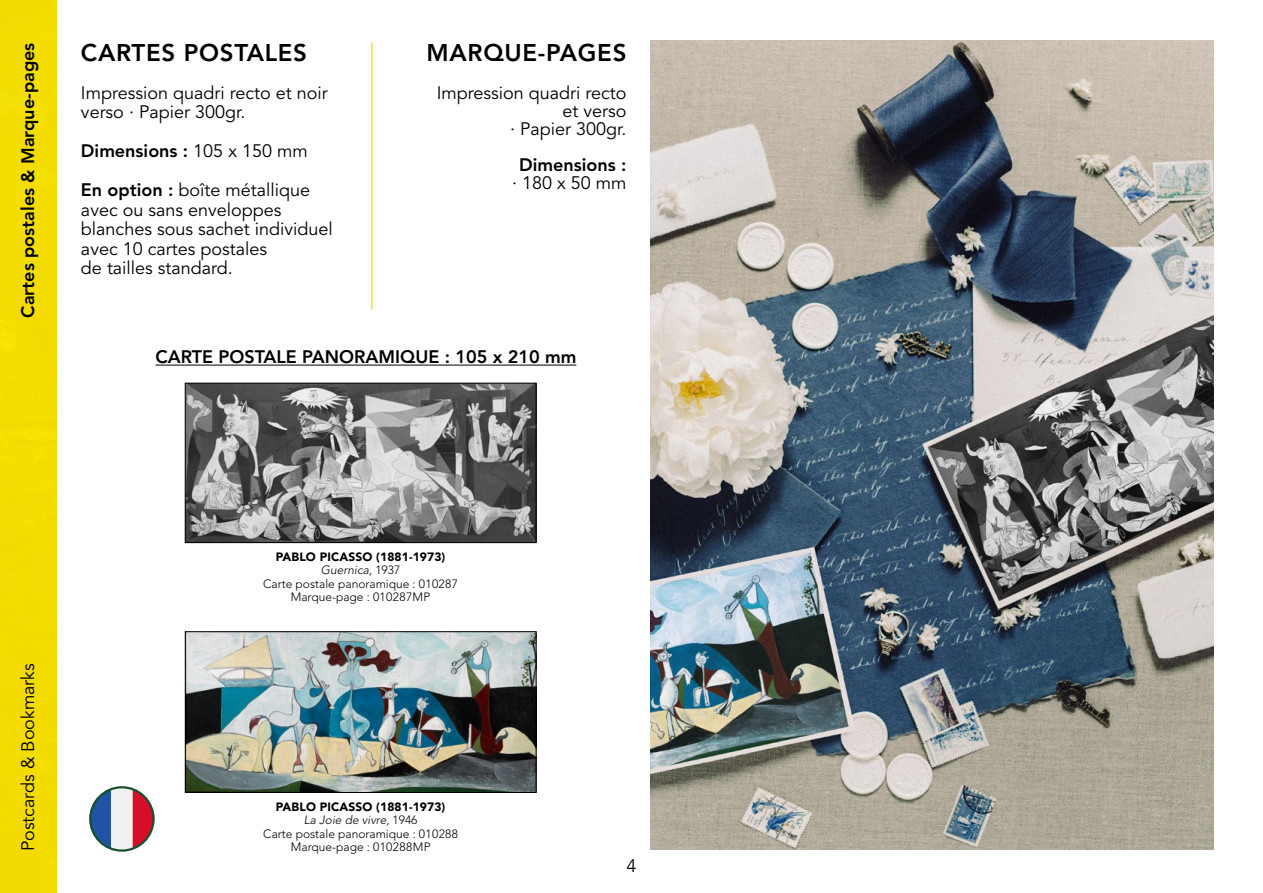
<style>
.page{position:relative;width:1263px;height:893px;background:#fff}
.page>*{position:absolute;margin:0;border:0;box-sizing:border-box;transform-origin:0 0}
.t1{font:800 24px "Avenir LT Std";letter-spacing:.03em;color:#000}
.t2{font:18px/19.5px "Avenir LT Std";color:#000}
.t3{font:800 18px "Avenir LT Std";color:#000}
.t4{font:300 12px/13.5px "Avenir LT Std";color:#000;text-align:center}
.s1{font-weight:800}
.s2{font-weight:900}
.s3{font-style:italic}
</style>
<div class="page">
<img style="left:651px;top:41px;width:562px;height:808px">
<hr style="left:155px;top:365px;width:421px;height:1px;background:#000">
<svg style="left:90px;top:787px;width:62px;height:64px"></svg>
<div style="left:89px;top:786px;width:66px;height:66px;border:2px solid #18502f;border-radius:50%"></div>
<img style="left:187px;top:633px;width:347px;height:158px">
<div style="left:185px;top:631px;width:351px;height:162px;border:1px solid #000"></div>
<img style="left:187px;top:385px;width:347px;height:156px">
<div style="left:185px;top:383px;width:351px;height:160px;border:1px solid #000"></div>
<div style="left:0;top:0;width:56px;height:893px;background:#f3dc01"></div>
<hr style="left:371px;top:43px;width:1px;height:266px;background:#ffe500">
<p class="t3" style="left:17px;top:318px;width:276px;rotate:-90deg">Cartes postales &amp; Marque-pages</p>
<h1 class="t1" style="left:81px;top:38px;width:228px">CARTES POSTALES</h1>
<h1 class="t1" style="left:426px;top:38px;width:201px">MARQUE-PAGES</h1>
<p class="t2" style="left:437px;top:84px;width:191px;line-height:18px;text-align:right">Impression quadri recto et verso<br>· Papier 300gr.</p>
<p class="t3" style="left:519px;top:154px;width:109px">Dimensions :</p>
<p class="t2" style="left:512px;top:173px;width:116px">· 180 x 50 mm</p>
<p class="t2" style="left:81px;top:83px;width:248px">Impression quadri recto et noir verso · Papier 300gr.</p>
<p class="t2" style="left:81px;top:132px;width:231px;line-height:39px"><span class="s1">Dimensions :</span> 105 x 150 mm<br><span class="s1">En option :</span> boîte métallique</p>
<p class="t2" style="left:81px;top:200px;width:253px">avec ou sans enveloppes blanches sous sachet individuel avec 10 cartes postales<br>de tailles standard.</p>
<p class="t3" style="left:155px;top:346px;width:422px">CARTE POSTALE PANORAMIQUE : 105 x 210 mm</p>
<p class="t2" style="left:19px;top:851px;width:190px;rotate:-90deg">Postcards &amp; Bookmarks</p>
<p class="t4" style="left:263px;top:550px;width:196px"><span class="s2">PABLO PICASSO (1881-1973)<br></span><span class="s3">Guernica,</span> 1937<br>Carte postale panoramique : 010287<br>Marque-page : 010287MP</p>
<p class="t4" style="left:263px;top:800px;width:196px"><span class="s2">PABLO PICASSO (1881-1973)<br></span><span class="s3">La Joie de vivre,</span> 1946<br>Carte postale panoramique : 010288<br>Marque-page : 010288MP</p>
<p class="t2" style="left:626px;top:856px;width:12px">4</p>
</div>
